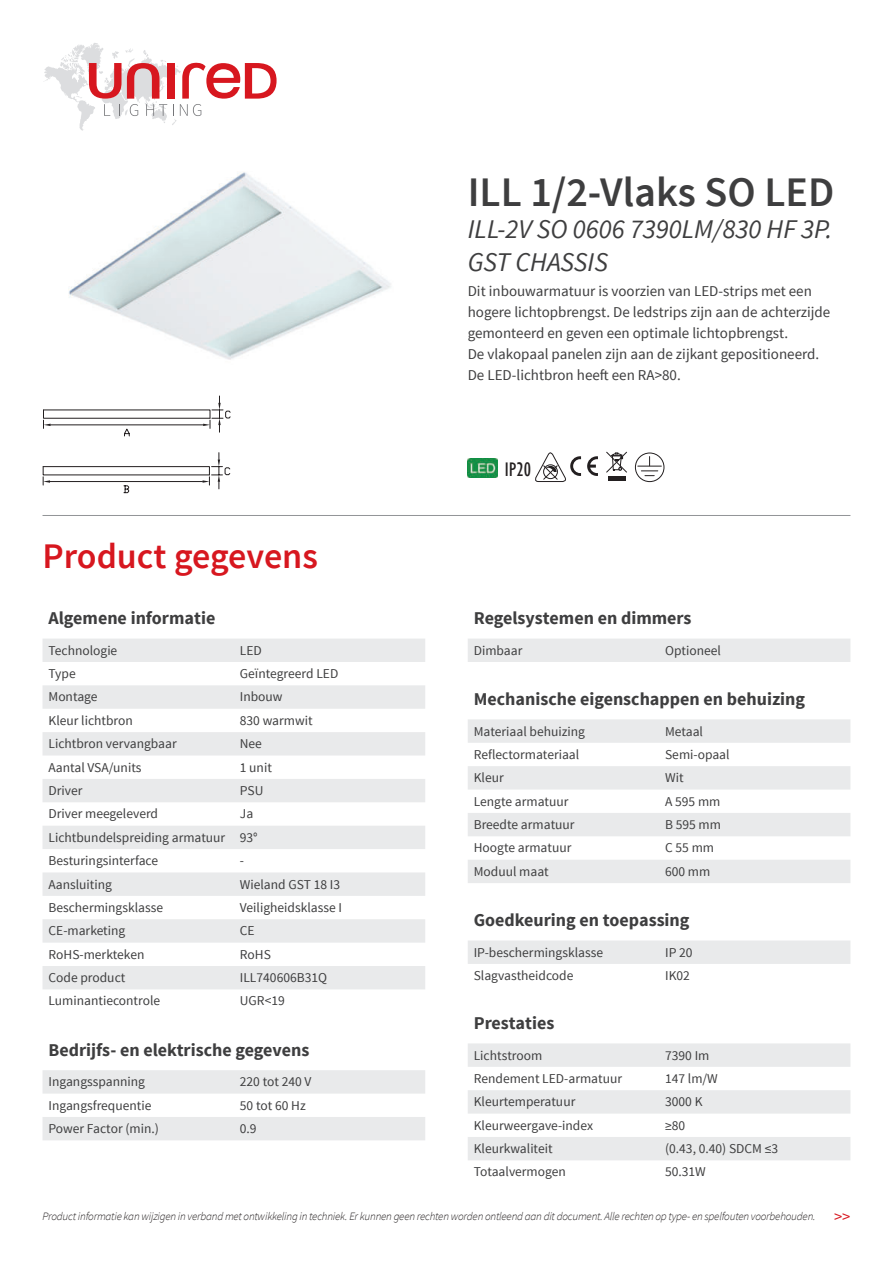
<style>
.page{position:relative;width:893px;height:1263px;background:#fff}
.page>*{position:absolute;margin:0;border:0;box-sizing:border-box;transform-origin:0 0}
.t1{font:600 42px "Source Sans Pro";color:#3e3e3f}
.t2{font:600 36px "Source Sans Pro";color:#d7171f}
.t3{font:italic 27px/32.4px "Source Sans Pro";color:#3e3e3f}
.t4{font:condensed 20.1px "Gill Sans";color:#231f20}
.t5{font:700 18px "Source Sans Pro";color:#3e3e3f}
.t6{font:16.5px "Source Sans Pro";color:#d7171f}
.t7{font:15px/21px "Source Sans Pro";color:#3e3e3f}
.t8{font:13.5px/23.4px "Source Sans Pro";color:#3e3e3f}
.t9{font:italic 300 11.25px "Source Sans Pro";letter-spacing:-.02em;color:#231f20}
</style>
<div class="page">
<svg style="left:44px;top:43px;width:233px;height:88px"></svg>
<img style="left:68px;top:172px;width:323px;height:188px">
<hr style="left:43px;top:515px;width:807px;height:1px;background:#939598">
<svg style="left:43px;top:639px;width:382px;height:501px"></svg>
<div style="left:43px;top:779px;width:382px;height:23px;background:#e9eaeb"></div>
<svg style="left:468px;top:639px;width:382px;height:428px"></svg>
<svg style="left:468px;top:1090px;width:382px;height:70px"></svg>
<img style="left:468px;top:459px;width:29px;height:19px">
<svg style="left:535px;top:452px;width:46px;height:30px"></svg>
<svg style="left:587px;top:456px;width:11px;height:20px"></svg>
<div style="left:635px;top:453px;width:29px;height:29px;border:1px solid #231f20;border-radius:50%"></div>
<svg style="left:638px;top:456px;width:23px;height:20px"></svg>
<hr style="left:608px;top:477px;width:17px;height:4px;background:#231f20">
<svg style="left:606px;top:451px;width:21px;height:22px"></svg>
<svg style="left:43px;top:396px;width:188px;height:41px"></svg>
<svg style="left:42px;top:453px;width:189px;height:40px"></svg>
<h1 class="t1" style="left:468px;top:176px;width:368px">ILL 1/2-Vlaks SO LED</h1>
<h3 class="t3" style="left:468px;top:215px;width:366px">ILL-2V SO 0606 7390LM/830 HF 3P.<br>GST CHASSIS</h3>
<p class="t7" style="left:468px;top:281px;width:364px">Dit inbouwarmatuur is voorzien van LED-strips met een hogere lichtopbrengst. De ledstrips zijn aan de achterzijde gemonteerd en geven een optimale lichtopbrengst.<br>De vlakopaal panelen zijn aan de zijkant gepositioneerd.<br>De LED-lichtbron heeft een RA&gt;80.</p>
<h3 class="t4" style="left:505px;top:457px;width:28px">IP20</h3>
<h2 class="t2" style="left:43px;top:542px;width:277px">Product gegevens</h2>
<h3 class="t5" style="left:49px;top:611px;width:168px">Algemene informatie</h3>
<p class="t8" style="left:49px;top:640px;width:70px">Technologie</p>
<p class="t8" style="left:240px;top:640px;width:23px">LED</p>
<p class="t8" style="left:49px;top:663px;width:29px">Type</p>
<p class="t8" style="left:240px;top:663px;width:100px">GeÏntegreerd LED</p>
<p class="t8" style="left:49px;top:686px;width:51px">Montage</p>
<p class="t8" style="left:240px;top:686px;width:44px">Inbouw</p>
<p class="t8" style="left:49px;top:710px;width:86px">Kleur lichtbron</p>
<p class="t8" style="left:240px;top:709px;width:74px">830 warmwit</p>
<p class="t8" style="left:49px;top:733px;width:130px">Lichtbron vervangbaar</p>
<p class="t8" style="left:240px;top:733px;width:24px">Nee</p>
<p class="t8" style="left:49px;top:756px;width:95px">Aantal VSA/units</p>
<p class="t8" style="left:240px;top:756px;width:34px">1 unit</p>
<p class="t8" style="left:49px;top:780px;width:35px">Driver</p>
<p class="t8" style="left:240px;top:779px;width:25px">PSU</p>
<p class="t8" style="left:49px;top:803px;width:111px">Driver meegeleverd</p>
<p class="t8" style="left:49px;top:803px;width:211px;text-indent:191px">Ja<br>Lichtbundelspreiding armatuur 93°<br>Besturingsinterface</p>
<p class="t8" style="left:240px;top:850px;width:6px">-</p>
<p class="t8" style="left:49px;top:873px;width:65px">Aansluiting</p>
<p class="t8" style="left:240px;top:873px;width:102px">Wieland GST 18 I3</p>
<p class="t8" style="left:49px;top:897px;width:116px">Beschermingsklasse</p>
<p class="t8" style="left:240px;top:896px;width:104px">Veiligheidsklasse I</p>
<p class="t8" style="left:49px;top:920px;width:78px">CE-marketing</p>
<p class="t8" style="left:240px;top:920px;width:16px">CE</p>
<p class="t8" style="left:49px;top:943px;width:97px">RoHS-merkteken</p>
<p class="t8" style="left:240px;top:943px;width:33px">RoHS</p>
<p class="t8" style="left:49px;top:967px;width:78px">Code product</p>
<p class="t8" style="left:240px;top:966px;width:89px">ILL740606B31Q</p>
<p class="t8" style="left:49px;top:990px;width:113px">Luminantiecontrole</p>
<p class="t8" style="left:240px;top:989px;width:47px">UGR&lt;19</p>
<h3 class="t5" style="left:49px;top:1043px;width:262px">Bedrijfs- en elektrische gegevens</h3>
<p class="t8" style="left:49px;top:1071px;width:98px">Ingangsspanning</p>
<p class="t8" style="left:240px;top:1070px;width:73px">220 tot 240 V</p>
<p class="t8" style="left:49px;top:1094px;width:104px">Ingangsfrequentie</p>
<p class="t8" style="left:240px;top:1094px;width:67px">50 tot 60 Hz</p>
<p class="t8" style="left:49px;top:1118px;width:112px">Power Factor (min.)</p>
<p class="t8" style="left:240px;top:1117px;width:18px">0.9</p>
<h3 class="t5" style="left:474px;top:611px;width:219px">Regelsystemen en dimmers</h3>
<p class="t8" style="left:474px;top:640px;width:50px">Dimbaar</p>
<p class="t8" style="left:665px;top:640px;width:57px">Optioneel</p>
<h3 class="t5" style="left:474px;top:692px;width:333px">Mechanische eigenschappen en behuizing</h3>
<p class="t8" style="left:474px;top:720px;width:113px">Materiaal behuizing</p>
<p class="t8" style="left:665px;top:720px;width:39px">Metaal</p>
<p class="t8" style="left:474px;top:743px;width:107px">Reflectormateriaal</p>
<p class="t8" style="left:665px;top:743px;width:66px">Semi-opaal</p>
<p class="t8" style="left:474px;top:767px;width:31px">Kleur</p>
<p class="t8" style="left:665px;top:767px;width:20px">Wit</p>
<p class="t8" style="left:474px;top:790px;width:96px">Lengte armatuur</p>
<p class="t8" style="left:665px;top:790px;width:57px">A 595 mm</p>
<p class="t8" style="left:474px;top:814px;width:102px">Breedte armatuur</p>
<p class="t8" style="left:665px;top:814px;width:57px">B 595 mm</p>
<p class="t8" style="left:474px;top:836px;width:99px">Hoogte armatuur</p>
<p class="t8" style="left:665px;top:837px;width:50px">C 55 mm</p>
<p class="t8" style="left:474px;top:861px;width:77px">Moduul maat</p>
<p class="t8" style="left:665px;top:860px;width:47px">600 mm</p>
<h3 class="t5" style="left:474px;top:913px;width:217px">Goedkeuring en toepassing</h3>
<p class="t8" style="left:474px;top:941px;width:131px">IP-beschermingsklasse</p>
<p class="t8" style="left:665px;top:941px;width:29px">IP 20</p>
<p class="t8" style="left:474px;top:964px;width:101px">Slagvastheidcode</p>
<p class="t8" style="left:665px;top:964px;width:26px">IK02</p>
<h3 class="t5" style="left:474px;top:1016px;width:82px">Prestaties</h3>
<p class="t8" style="left:474px;top:1044px;width:70px">Lichtstroom</p>
<p class="t8" style="left:665px;top:1043px;width:46px">7390 Im</p>
<p class="t8" style="left:474px;top:1067px;width:150px">Rendement LED-armatuur</p>
<p class="t8" style="left:665px;top:1067px;width:54px">147 lm/W</p>
<p class="t8" style="left:474px;top:1091px;width:103px">Kleurtemperatuur</p>
<p class="t8" style="left:665px;top:1090px;width:39px">3000 K</p>
<p class="t8" style="left:474px;top:1114px;width:121px">Kleurweergave-index</p>
<p class="t8" style="left:665px;top:1114px;width:22px">≥80</p>
<p class="t8" style="left:474px;top:1138px;width:80px">Kleurkwaliteit</p>
<p class="t8" style="left:665px;top:1137px;width:115px">(0.43, 0.40) SDCM ≤3</p>
<p class="t8" style="left:474px;top:1161px;width:94px">Totaalvermogen</p>
<p class="t8" style="left:665px;top:1160px;width:42px">50.31W</p>
<p class="t9" style="left:43px;top:1211px;width:774px">Product informatie kan wijzigen in verband met ontwikkeling in techniek. Er kunnen geen rechten worden ontleend aan dit document. Alle rechten op type- en spelfouten voorbehouden.</p>
<p class="t6" style="left:834px;top:1206px;width:18px">&gt;&gt;</p>
</div>
